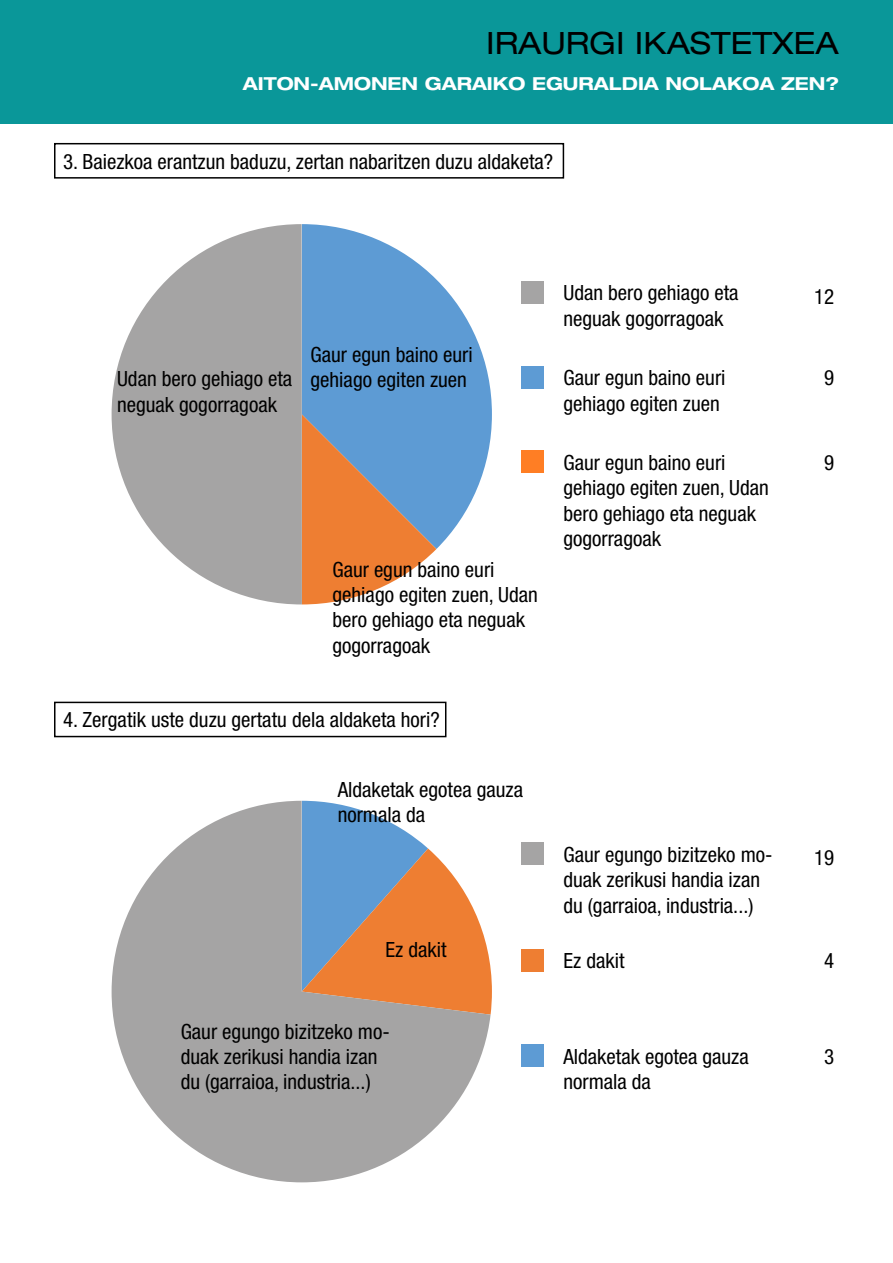
<style>
.page{position:relative;width:893px;height:1263px;background:#fff}
.page>*{position:absolute;margin:0;border:0;box-sizing:border-box;transform-origin:0 0}
.t1{font:expanded 30.75px "Helvetica Neue";color:#000}
.t2{font:condensed 21px/25.2px "Helvetica Neue";color:#000}
.t3{font:700 expanded 18px "Helvetica Neue";color:#fff}
</style>
<div class="page">
<div style="left:0;top:0;width:893px;height:123px;background:#0a9799"></div>
<svg style="left:112px;top:801px;width:379px;height:381px;fill:#a5a4a4"></svg>
<svg style="left:302px;top:224px;width:190px;height:325px;fill:#5d9bd4"></svg>
<svg style="left:302px;top:414px;width:134px;height:190px;background:#bc937d"></svg>
<svg style="left:112px;top:224px;width:190px;height:380px;fill:#a5a4a4"></svg>
<div style="left:54px;top:702px;width:392px;height:35px;border:2px solid #000"></div>
<div style="left:54px;top:143px;width:510px;height:36px;border:2px solid #000"></div>
<div style="left:521px;top:366px;width:23px;height:22px;background:#5d9bd4"></div>
<div style="left:521px;top:949px;width:23px;height:22px;background:#ee7e32"></div>
<div style="left:521px;top:451px;width:23px;height:22px;background:#ff7e24"></div>
<div style="left:521px;top:1044px;width:23px;height:23px;background:#5d9bd4"></div>
<div style="left:521px;top:281px;width:23px;height:23px;background:#a5a4a4"></div>
<div style="left:521px;top:842px;width:23px;height:23px;background:#a5a4a4"></div>
<h1 class="t1" style="left:486px;top:24px;width:354px">IRAURGI IKASTETXEA</h1>
<p class="t3" style="left:243px;top:72px;width:598px">AITON-AMONEN GARAIKO EGURALDIA NOLAKOA ZEN?</p>
<p class="t2" style="left:63px;top:149px;width:492px">3. Baiezkoa erantzun baduzu, zertan nabaritzen duzu aldaketa?</p>
<p class="t2" style="left:563px;top:280px;width:177px">Udan bero gehiago eta neguak gogorragoak</p>
<p class="t2" style="left:814px;top:283px;width:22px">12</p>
<p class="t2" style="left:311px;top:342px;width:164px">Gaur egun baino euri gehiago egiten zuen</p>
<p class="t2" style="left:563px;top:365px;width:164px">Gaur egun baino euri gehiago egiten zuen</p>
<p class="t2" style="left:117px;top:366px;width:177px">Udan bero gehiago eta neguak gogorragoak</p>
<p class="t2" style="left:824px;top:365px;width:12px">9</p>
<p class="t2" style="left:332px;top:557px;width:207px">Gaur egun baino euri gehiago egiten zuen, Udan bero gehiago eta neguak gogorragoak</p>
<p class="t2" style="left:63px;top:707px;width:378px">4. Zergatik uste duzu gertatu dela aldaketa hori?</p>
<p class="t2" style="left:338px;top:777px;width:187px">Aldaketak egotea gauza normala da</p>
<p class="t2" style="left:385px;top:937px;width:63px">Ez dakit</p>
<p class="t2" style="left:181px;top:1018px;width:211px">Gaur egungo bizitzeko mo&shy;duak zerikusi handia izan du (garraioa, industria...)</p>
<p class="t2" style="left:563px;top:450px;width:207px">Gaur egun baino euri gehiago egiten zuen, Udan bero gehiago eta neguak gogorragoak</p>
<p class="t2" style="left:563px;top:842px;width:211px">Gaur egungo bizitzeko mo&shy;duak zerikusi handia izan du (garraioa, industria...)</p>
<p class="t2" style="left:563px;top:948px;width:63px">Ez dakit</p>
<p class="t2" style="left:563px;top:1044px;width:187px">Aldaketak egotea gauza normala da</p>
<p class="t2" style="left:824px;top:450px;width:12px">9</p>
<p class="t2" style="left:814px;top:845px;width:22px">19</p>
<p class="t2" style="left:824px;top:948px;width:12px">4</p>
<p class="t2" style="left:824px;top:1044px;width:12px">3</p>
</div>
